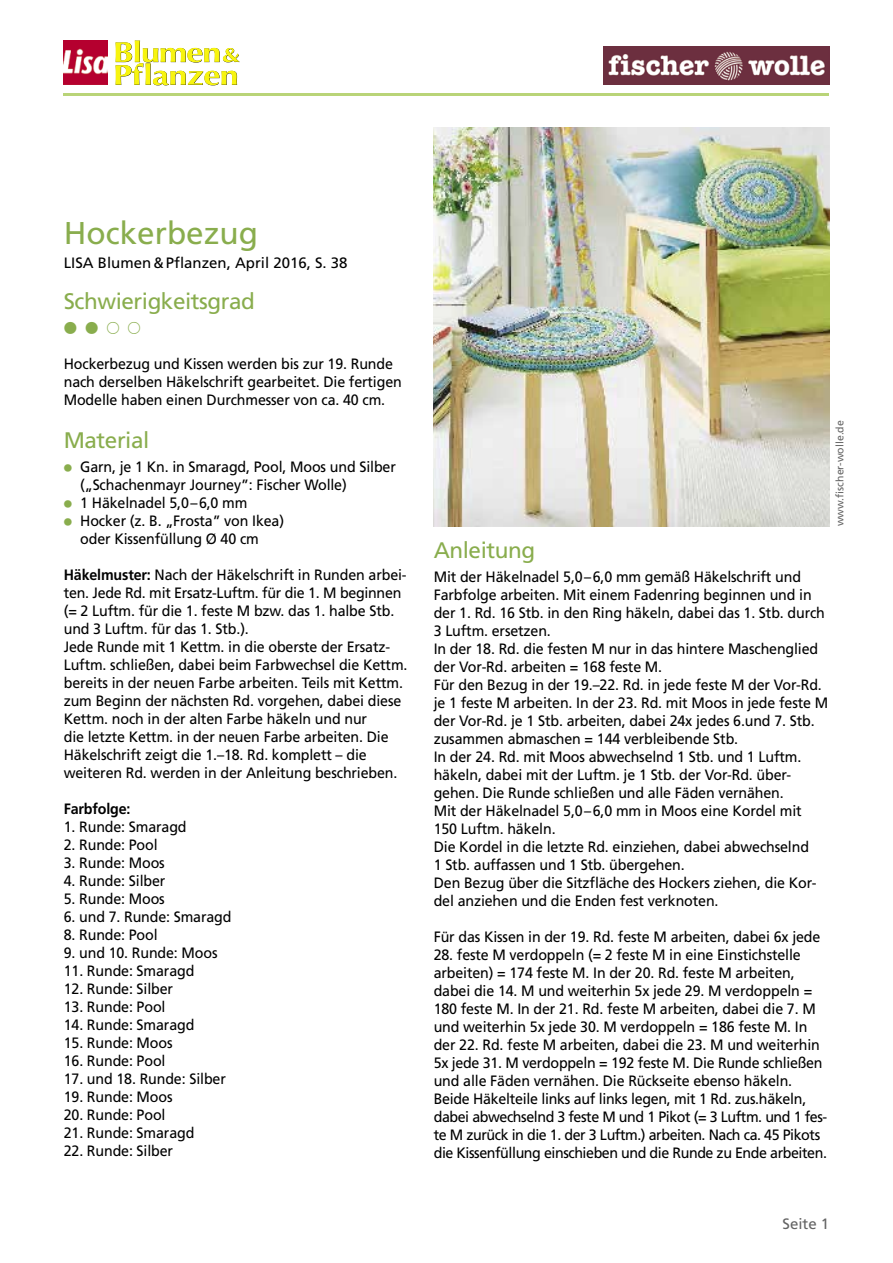
<style>
.page{position:relative;width:893px;height:1263px;background:#fff}
.page>*{position:absolute;margin:0;border:0;box-sizing:border-box;transform-origin:0 0}
.t1{font:31.5px "Frutiger LT";color:#89ad4d}
.t2{font:22.5px "Frutiger LT";letter-spacing:-.02em;color:#89ad4d}
.t3{font:15px/18px "Frutiger LT";letter-spacing:-.01em;color:#000;scale:.95 1}
.t4{font:15px "Frutiger LT";letter-spacing:-.01em;color:#000}
.t5{font:700 15px "Frutiger LT";letter-spacing:-.01em;color:#000;scale:.95 1}
.t6{font:15px "Frutiger LT";color:#636363}
.t7{font:10.5px "Frutiger LT";color:#636363}
.s1{font-family:"Universal Newswith Comm Pi";color:#89ad4d}
.s2{font-weight:700}
</style>
<div class="page">
<hr style="left:64px;top:94px;width:765px;height:2px;background:#b9d478">
<svg style="left:115px;top:40px;width:124px;height:45px"></svg>
<img style="left:64px;top:40px;width:44px;height:45px">
<img style="left:434px;top:128px;width:395px;height:398px">
<img style="left:604px;top:47px;width:225px;height:38px">
<h1 class="t1" style="left:64px;top:215px;width:196px">Hockerbezug</h1>
<p class="t4" style="left:64px;top:254px;width:285px">LISA Blumen&amp;Pflanzen, April 2016, S. 38</p>
<h2 class="t2" style="left:64px;top:287px;width:193px">Schwierigkeitsgrad</h2>
<p class="t3" style="left:64px;top:354px;width:357px">Hockerbezug und Kissen werden bis zur 19. Runde nach derselben Häkelschrift gearbeitet. Die fertigen<br>Modelle haben einen Durchmesser von ca. 40 cm.</p>
<h2 class="t2" style="left:64px;top:427px;width:87px">Material</h2>
<p class="t3" style="left:80px;top:458px;width:334px;text-indent:-16px"><span class="s1">●</span> Garn, je 1 Kn. in Smaragd, Pool, Moos und Silber („Schachenmayr Journey”: Fischer Wolle)</p>
<p class="t3" style="left:64px;top:494px;width:195px"><span class="s1">●</span> 1 Häkelnadel 5,0–6,0 mm</p>
<p class="t3" style="left:64px;top:512px;width:233px;text-align:center"><span class="s1">●</span> Hocker (z. B. „Frosta” von Ikea) oder Kissenfüllung Ø 40 cm</p>
<p class="t3" style="left:64px;top:566px;width:363px"><span class="s2">Häkelmuster:</span> Nach der Häkelschrift in Runden arbei&shy;ten. Jede Rd. mit Ersatz-Luftm. für die 1. M beginnen (= 2 Luftm. für die 1. feste M bzw. das 1. halbe Stb. und 3 Luftm. für das 1. Stb.).<br>Jede Runde mit 1 Kettm. in die oberste der Ersatz-Luftm. schließen, dabei beim Farbwechsel die Kettm. bereits in der neuen Farbe arbeiten. Teils mit Kettm. zum Beginn der nächsten Rd. vorgehen, dabei diese Kettm. noch in der alten Farbe häkeln und nur<br>die letzte Kettm. in der neuen Farbe arbeiten. Die Häkelschrift zeigt die 1.–18. Rd. komplett – die weiteren Rd. werden in der Anleitung beschrieben.</p>
<p class="t5" style="left:64px;top:800px;width:72px">Farbfolge:</p>
<p class="t3" style="left:64px;top:818px;width:131px">1. Runde: Smaragd</p>
<p class="t3" style="left:64px;top:836px;width:100px">2. Runde: Pool</p>
<p class="t3" style="left:64px;top:854px;width:108px">3. Runde: Moos</p>
<p class="t3" style="left:64px;top:872px;width:108px">4. Runde: Silber</p>
<p class="t3" style="left:64px;top:890px;width:108px">5. Runde: Moos</p>
<p class="t3" style="left:64px;top:908px;width:178px">6. und 7. Runde: Smaragd</p>
<p class="t3" style="left:64px;top:926px;width:100px">8. Runde: Pool</p>
<p class="t3" style="left:64px;top:944px;width:163px">9. und 10. Runde: Moos</p>
<p class="t3" style="left:64px;top:962px;width:139px">11. Runde: Smaragd</p>
<p class="t3" style="left:64px;top:980px;width:117px">12. Runde: Silber</p>
<p class="t3" style="left:64px;top:998px;width:109px">13. Runde: Pool</p>
<p class="t3" style="left:64px;top:1016px;width:139px">14. Runde: Smaragd</p>
<p class="t3" style="left:64px;top:1034px;width:116px">15. Runde: Moos</p>
<p class="t3" style="left:64px;top:1052px;width:109px">16. Runde: Pool</p>
<p class="t3" style="left:64px;top:1070px;width:172px">17. und 18. Runde: Silber</p>
<p class="t3" style="left:64px;top:1088px;width:116px">19. Runde: Moos</p>
<p class="t3" style="left:64px;top:1106px;width:109px">20. Runde: Pool</p>
<p class="t3" style="left:64px;top:1124px;width:139px">21. Runde: Smaragd</p>
<p class="t3" style="left:64px;top:1142px;width:117px">22. Runde: Silber</p>
<h2 class="t2" style="left:434px;top:537px;width:103px">Anleitung</h2>
<p class="t3" style="left:434px;top:568px;width:417px">Mit der Häkelnadel 5,0–6,0 mm gemäß Häkelschrift und Farbfolge arbeiten. Mit einem Fadenring beginnen und in der 1. Rd. 16 Stb. in den Ring häkeln, dabei das 1. Stb. durch 3 Luftm. ersetzen.<br>In der 18. Rd. die festen M nur in das hintere Maschenglied der Vor-Rd. arbeiten = 168 feste M.<br>Für den Bezug in der 19.–22. Rd. in jede feste M der Vor-Rd. je 1 feste M arbeiten. In der 23. Rd. mit Moos in jede feste M der Vor-Rd. je 1 Stb. arbeiten, dabei 24x jedes 6.und 7. Stb. zusammen abmaschen = 144 verbleibende Stb.<br>In der 24. Rd. mit Moos abwechselnd 1 Stb. und 1 Luftm. häkeln, dabei mit der Luftm. je 1 Stb. der Vor-Rd. über&shy;gehen. Die Runde schließen und alle Fäden vernähen.<br>Mit der Häkelnadel 5,0–6,0 mm in Moos eine Kordel mit 150 Luftm. häkeln.<br>Die Kordel in die letzte Rd. einziehen, dabei abwechselnd<br>1 Stb. auffassen und 1 Stb. übergehen.<br>Den Bezug über die Sitzfläche des Hockers ziehen, die Kor&shy;del anziehen und die Enden fest verknoten.</p>
<p class="t3" style="left:434px;top:928px;width:408px">Für das Kissen in der 19. Rd. feste M arbeiten, dabei 6x jede</p>
<p class="t3" style="left:434px;top:946px;width:416px">28. feste M verdoppeln (= 2 feste M in eine Einstichstelle arbeiten) = 174 feste M. In der 20. Rd. feste M arbeiten, dabei die 14. M und weiterhin 5x jede 29. M verdoppeln = 180 feste M. In der 21. Rd. feste M arbeiten, dabei die 7. M und weiterhin 5x jede 30. M verdoppeln = 186 feste M. In der 22. Rd. feste M arbeiten, dabei die 23. M und weiterhin 5x jede 31. M verdoppeln = 192 feste M. Die Runde schließen und alle Fäden vernähen. Die Rückseite ebenso häkeln.<br>Beide Häkelteile links auf links legen, mit 1 Rd. zus.häkeln, dabei abwechselnd 3 feste M und 1 Pikot (= 3 Luftm. und 1 fes&shy;te M zurück in die 1. der 3 Luftm.) arbeiten. Nach ca. 45 Pikots die Kissenfüllung einschieben und die Runde zu Ende arbeiten.</p>
<p class="t7" style="left:834px;top:526px;width:107px;rotate:-90deg">www.fischer-wolle.de</p>
<p class="t6" style="left:782px;top:1215px;width:48px">Seite 1</p>
</div>
